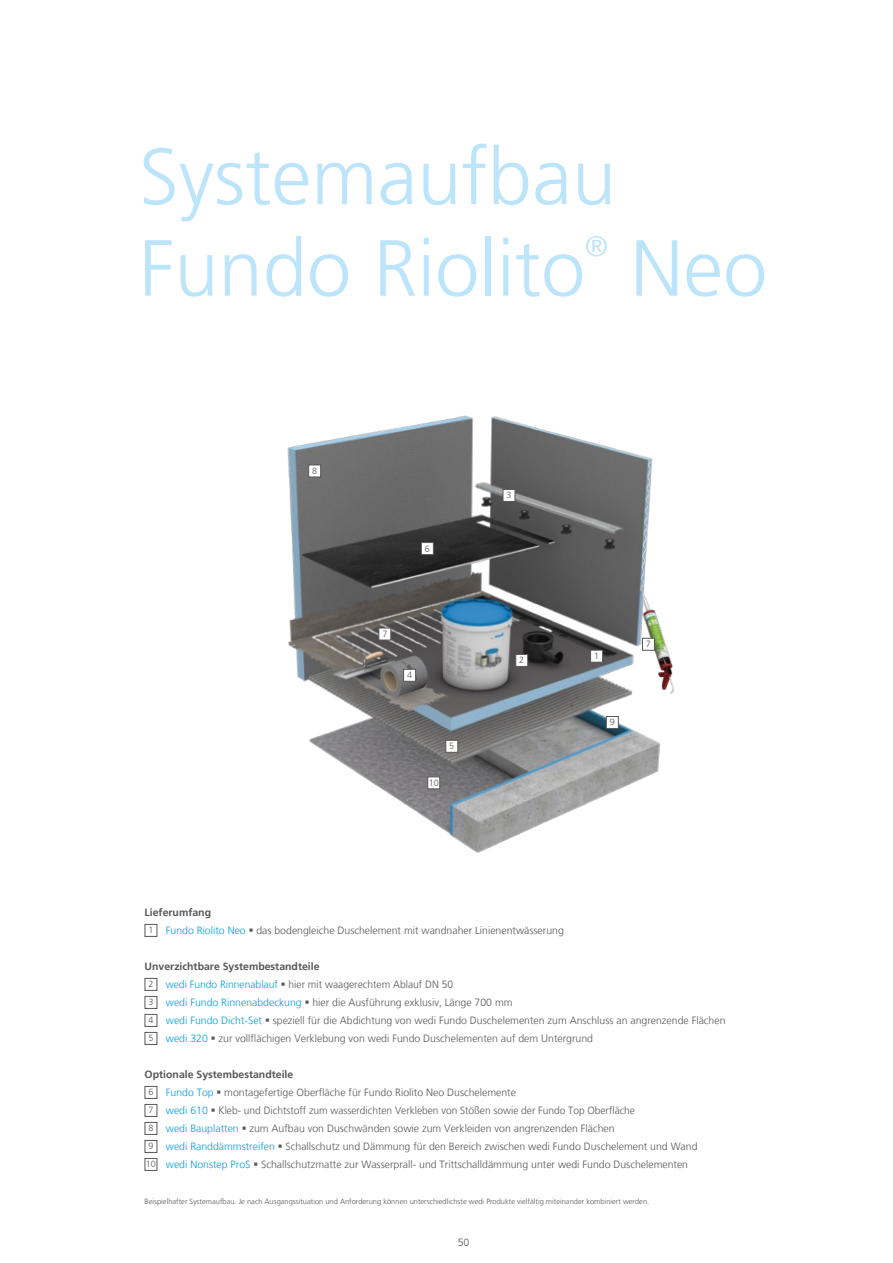
<style>
.page{position:relative;width:893px;height:1263px;background:#fff}
.page>*{position:absolute;margin:0;border:0;box-sizing:border-box;transform-origin:0 0}
.t1{font:300 79.5px/91.5px "Frutiger LT Com";color:#bce4fa}
.t2{font:300 28.65px "Frutiger LT Com";color:#bce4fa}
.t3{font:300 10.5px/18px "Frutiger LT Com";color:#575756}
.t4{font:300 9px "Frutiger LT Com";color:#575756}
.t5{font:300 7.5px "Frutiger LT Com";color:#575756}
.s1{font-weight:700}
.s2{font-size:9px}
.s3{color:#009fe3}
</style>
<div class="page">
<img style="left:287px;top:415px;width:388px;height:438px">
<div style="left:590px;top:650px;width:13px;height:12px;background:#fff;border:1px solid #575756"></div>
<div style="left:403px;top:669px;width:13px;height:13px;background:#fff;border:1px solid #575756"></div>
<div style="left:445px;top:740px;width:13px;height:13px;background:#fff;border:1px solid #575756"></div>
<div style="left:427px;top:776px;width:13px;height:13px;background:#fff;border:1px solid #575756"></div>
<div style="left:421px;top:542px;width:13px;height:13px;background:#fff;border:1px solid #575756"></div>
<div style="left:308px;top:465px;width:13px;height:12px;background:#fff;border:1px solid #575756"></div>
<div style="left:606px;top:716px;width:13px;height:13px;background:#fff;border:1px solid #575756"></div>
<div style="left:642px;top:638px;width:13px;height:13px;background:#fff;border:1px solid #575756"></div>
<div style="left:378px;top:628px;width:13px;height:12px;background:#fff;border:1px solid #575756"></div>
<div style="left:503px;top:489px;width:12px;height:13px;background:#fff;border:1px solid #575756"></div>
<div style="left:515px;top:654px;width:13px;height:13px;background:#fff;border:1px solid #575756"></div>
<div style="left:145px;top:924px;width:12px;height:13px;background:#fff;border:1px solid #575756"></div>
<div style="left:145px;top:978px;width:12px;height:13px;background:#fff;border:1px solid #575756"></div>
<div style="left:145px;top:996px;width:12px;height:13px;background:#fff;border:1px solid #575756"></div>
<div style="left:145px;top:1014px;width:12px;height:13px;background:#fff;border:1px solid #575756"></div>
<div style="left:145px;top:1032px;width:12px;height:13px;background:#fff;border:1px solid #575756"></div>
<div style="left:145px;top:1086px;width:12px;height:13px;background:#fff;border:1px solid #575756"></div>
<div style="left:145px;top:1104px;width:12px;height:13px;background:#fff;border:1px solid #575756"></div>
<div style="left:145px;top:1122px;width:12px;height:13px;background:#fff;border:1px solid #575756"></div>
<div style="left:145px;top:1140px;width:12px;height:13px;background:#fff;border:1px solid #575756"></div>
<div style="left:145px;top:1158px;width:12px;height:13px;background:#fff;border:1px solid #575756"></div>
<h1 class="t1" style="left:139px;top:132px;width:479px">Systemaufbau<br>Fundo Riolito</h1>
<h2 class="t2" style="left:585px;top:229px;width:24px">®</h2>
<h1 class="t1" style="left:630px;top:223px;width:138px">Neo</h1>
<p class="t4" style="left:312px;top:466px;width:7px">8</p>
<p class="t4" style="left:425px;top:543px;width:7px">6</p>
<p class="t4" style="left:382px;top:629px;width:7px">7</p>
<p class="t4" style="left:407px;top:670px;width:7px">4</p>
<p class="t4" style="left:449px;top:741px;width:7px">5</p>
<p class="t4" style="left:429px;top:777px;width:12px">10</p>
<p class="t4" style="left:506px;top:490px;width:7px">3</p>
<p class="t4" style="left:519px;top:655px;width:7px">2</p>
<p class="t4" style="left:594px;top:651px;width:7px">1</p>
<p class="t4" style="left:610px;top:717px;width:7px">9</p>
<p class="t4" style="left:646px;top:639px;width:7px">7</p>
<p class="t3" style="left:148px;top:903px;width:417px;text-indent:-4px"><span class="s1">Lieferumfang<br></span><span class="s2">1</span> <span class="s3">Fundo Riolito Neo</span> ▪ das bodengleiche Duschelement mit wandnaher Linienentwässerung</p>
<p class="t3" style="left:148px;top:957px;width:579px;text-indent:-4px"><span class="s1">Unverzichtbare Systembestandteile<br></span><span class="s2">2</span> <span class="s3">wedi Fundo Rinnenablauf</span> ▪ hier mit waagerechtem Ablauf DN 50<br><span class="s2">3</span> <span class="s3">wedi Fundo Rinnenabdeckung</span> ▪ hier die Ausführung exklusiv, Länge 700 mm<br><span class="s2">4</span> <span class="s3">wedi Fundo Dicht-Set</span> ▪ speziell für die Abdichtung von wedi Fundo Duschelementen zum Anschluss an angrenzende Flächen <span class="s2">5</span> <span class="s3">wedi 320</span> ▪ zur vollflächigen Verklebung von wedi Fundo Duschelementen auf dem Untergrund</p>
<p class="t3" style="left:145px;top:1065px;width:554px"><span class="s1">Optionale Systembestandteile<br></span><span class="s2">6</span> <span class="s3">Fundo Top</span> ▪ montagefertige Oberfläche für Fundo Riolito Neo Duschelemente<br><span class="s2">7</span> <span class="s3">wedi 610</span> ▪ Kleb- und Dichtstoff zum wasserdichten Verkleben von Stößen sowie der Fundo Top Oberfläche<br><span class="s2">8</span> <span class="s3">wedi Bauplatten</span> ▪ zum Aufbau von Duschwänden sowie zum Verkleiden von angrenzenden Flächen<br><span class="s2">9</span> <span class="s3">wedi Randdämmstreifen</span> ▪ Schallschutz und Dämmung für den Bereich zwischen wedi Fundo Duschelement und Wand <span class="s2">10</span> <span class="s3">wedi Nonstep ProS</span> ▪ Schallschutzmatte zur Wasserprall- und Trittschalldämmung unter wedi Fundo Duschelementen</p>
<p class="t5" style="left:145px;top:1197px;width:506px">Beispielhafter Systemaufbau. Je nach Ausgangssituation und Anforderung können unterschiedlichste wedi Produkte vielfältig miteinander kombiniert werden.</p>
<p class="t3" style="left:458px;top:1233px;width:13px">50</p>
</div>
